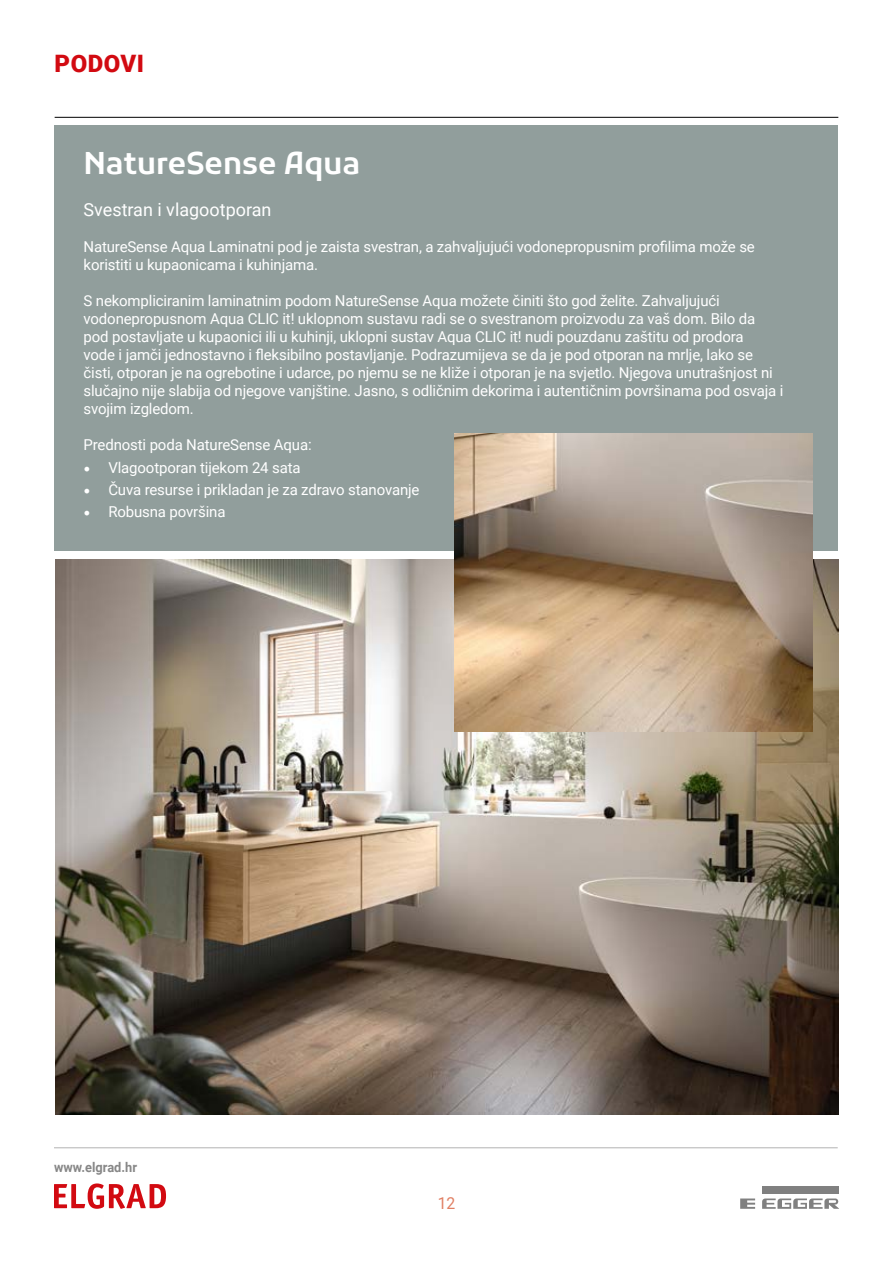
<style>
.page{position:relative;width:893px;height:1263px;background:#fff}
.page>*{position:absolute;margin:0;border:0;box-sizing:border-box;transform-origin:0 0}
.t1{font:600 30px "Kufam";letter-spacing:-.005em;color:#fff}
.t2{font:900 24px "Roboto";letter-spacing:.02em;color:#d20a11}
.t3{font:18px "Roboto";color:#fff}
.t4{font:16.5px "Roboto";color:#e17f63;scale:.95 1}
.t5{font:15px/18px "Roboto";letter-spacing:-.01em;color:#fff}
.t6{font:700 13.5px "Roboto";color:#878787;scale:.95 1}
.s1{font-family:"Minion Pro";font-size:18px}
</style>
<div class="page">
<hr style="left:54px;top:1147px;width:784px;height:1px;background:#b3b2b2">
<svg style="left:54px;top:1183px;width:112px;height:26px"></svg>
<hr style="left:55px;top:117px;width:783px;height:1px;background:#000">
<div style="left:55px;top:125px;width:783px;height:426px;background:#919e9c"></div>
<img style="left:55px;top:560px;width:784px;height:554px">
<img style="left:454px;top:434px;width:358px;height:297px">
<div style="left:762px;top:1186px;width:76px;height:8px;background:#808080"></div>
<svg style="left:740px;top:1198px;width:15px;height:11px"></svg>
<svg style="left:762px;top:1198px;width:77px;height:11px"></svg>
<h2 class="t2" style="left:55px;top:47px;width:91px">PODOVI</h2>
<h1 class="t1" style="left:84px;top:146px;width:278px">NatureSense Aqua</h1>
<p class="t3" style="left:84px;top:197px;width:189px">Svestran i vlagootporan</p>
<p class="t5" style="left:84px;top:237px;width:673px">NatureSense Aqua Laminatni pod je zaista svestran, a zahvaljujući vodonepropusnim profilima može se koristiti u kupaonicama i kuhinjama.</p>
<p class="t5" style="left:84px;top:291px;width:701px">S nekompliciranim laminatnim podom NatureSense Aqua možete činiti što god želite. Zahvaljujući vodonepropusnom Aqua CLIC it! uklopnom sustavu radi se o svestranom proizvodu za vaš dom. Bilo da pod postavljate u kupaonici ili u kuhinji, uklopni sustav Aqua CLIC it! nudi pouzdanu zaštitu od prodora<br>vode i jamči jednostavno i fleksibilno postavljanje. Podrazumijeva se da je pod otporan na mrlje, lako se čisti, otporan je na ogrebotine i udarce, po njemu se ne kliže i otporan je na svjetlo. Njegova unutrašnjost ni slučajno nije slabija od njegove vanjštine. Jasno, s odličnim dekorima i autentičnim površinama pod osvaja i svojim izgledom.</p>
<p class="t5" style="left:84px;top:435px;width:230px">Prednosti poda NatureSense Aqua:</p>
<p class="t5" style="left:84px;top:458px;width:219px"><span class="s1">•</span> Vlagootporan tijekom 24 sata</p>
<p class="t5" style="left:84px;top:480px;width:337px"><span class="s1">•</span> Čuva resurse i prikladan je za zdravo stanovanje</p>
<p class="t5" style="left:84px;top:502px;width:143px"><span class="s1">•</span> Robusna površina</p>
<p class="t6" style="left:54px;top:1157px;width:89px">www.elgrad.hr</p>
<p class="t4" style="left:438px;top:1191px;width:20px">12</p>
</div>
